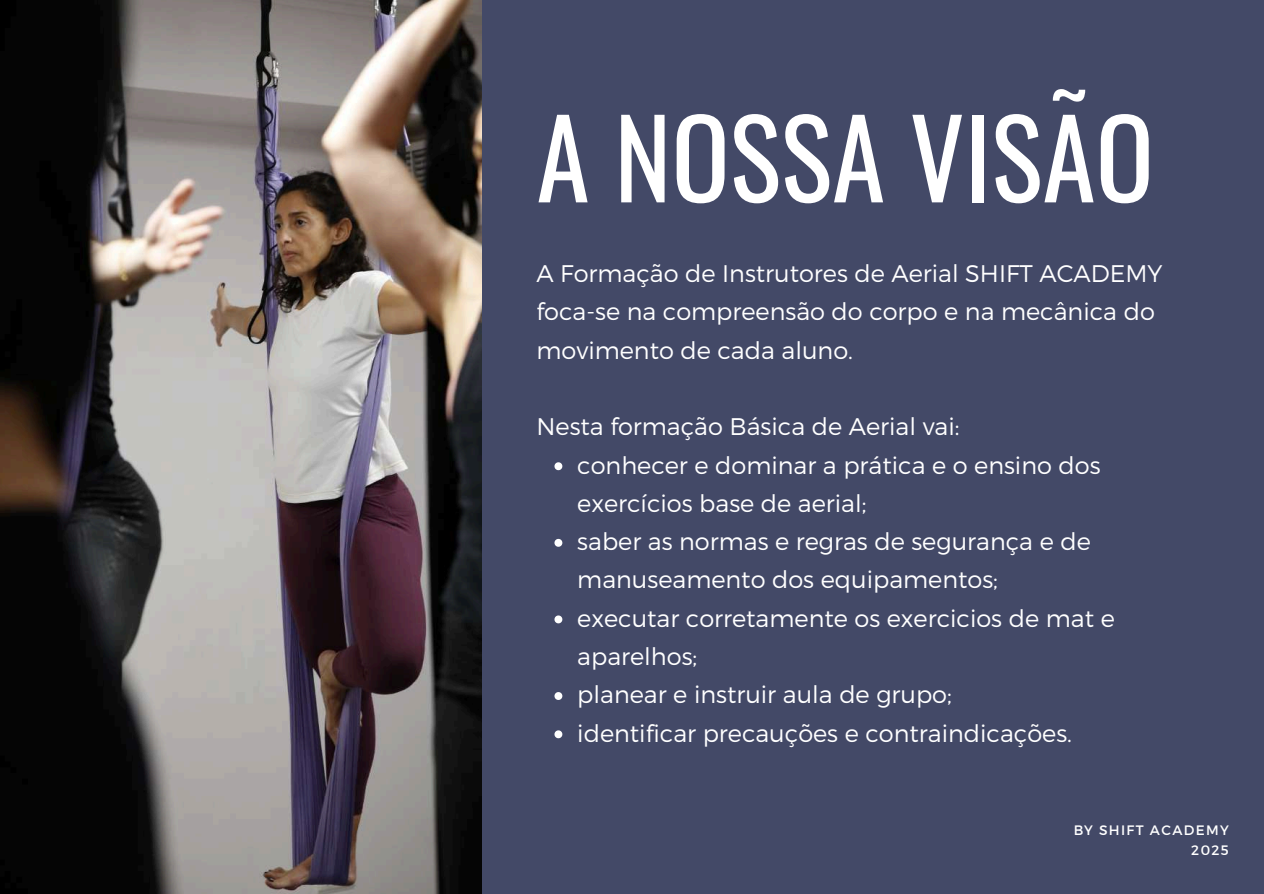
<style>
.page{position:relative;width:1264px;height:894px;background:#fff}
.page>*{position:absolute;margin:0;border:0;box-sizing:border-box;transform-origin:0 0}
.t1{font:108px "Oswald";color:#fff}
.t2{font:300 24px/38.2px "Montserrat";color:#fff}
.t3{font:13.65px/19.8px "Montserrat";letter-spacing:.1em;color:#fff;text-align:right}
</style>
<div class="page">
<div style="left:482px;top:0;width:781px;height:893px;background:#434967"></div>
<svg style="left:554px;top:462px;width:8px;height:8px"></svg>
<svg style="left:554px;top:538px;width:8px;height:8px"></svg>
<svg style="left:554px;top:615px;width:8px;height:8px"></svg>
<svg style="left:554px;top:692px;width:8px;height:7px"></svg>
<svg style="left:554px;top:730px;width:8px;height:8px"></svg>
<img style="left:0;top:0;width:482px;height:893px">
<h1 class="t1" style="left:536px;top:73px;width:619px">A NOSSA VISÃO</h1>
<p class="t2" style="left:536px;top:253px;width:627px">A Formação de Instrutores de Aerial SHIFT ACADEMY foca-se na compreensão do corpo e na mecânica do movimento de cada aluno.</p>
<p class="t2" style="left:577px;top:406px;width:539px;text-indent:-41px">Nesta formação Básica de Aerial vai:<br>conhecer e dominar a prática e o ensino dos exercícios base de aerial;<br>saber as normas e regras de segurança e de manuseamento dos equipamentos;<br>executar corretamente os exercicios de mat e aparelhos;<br>planear e instruir aula de grupo;<br>identificar precauções e contraindicações.</p>
<p class="t3" style="left:1072px;top:819px;width:157px">BY SHIFT ACADEMY<br>2025</p>
</div>
